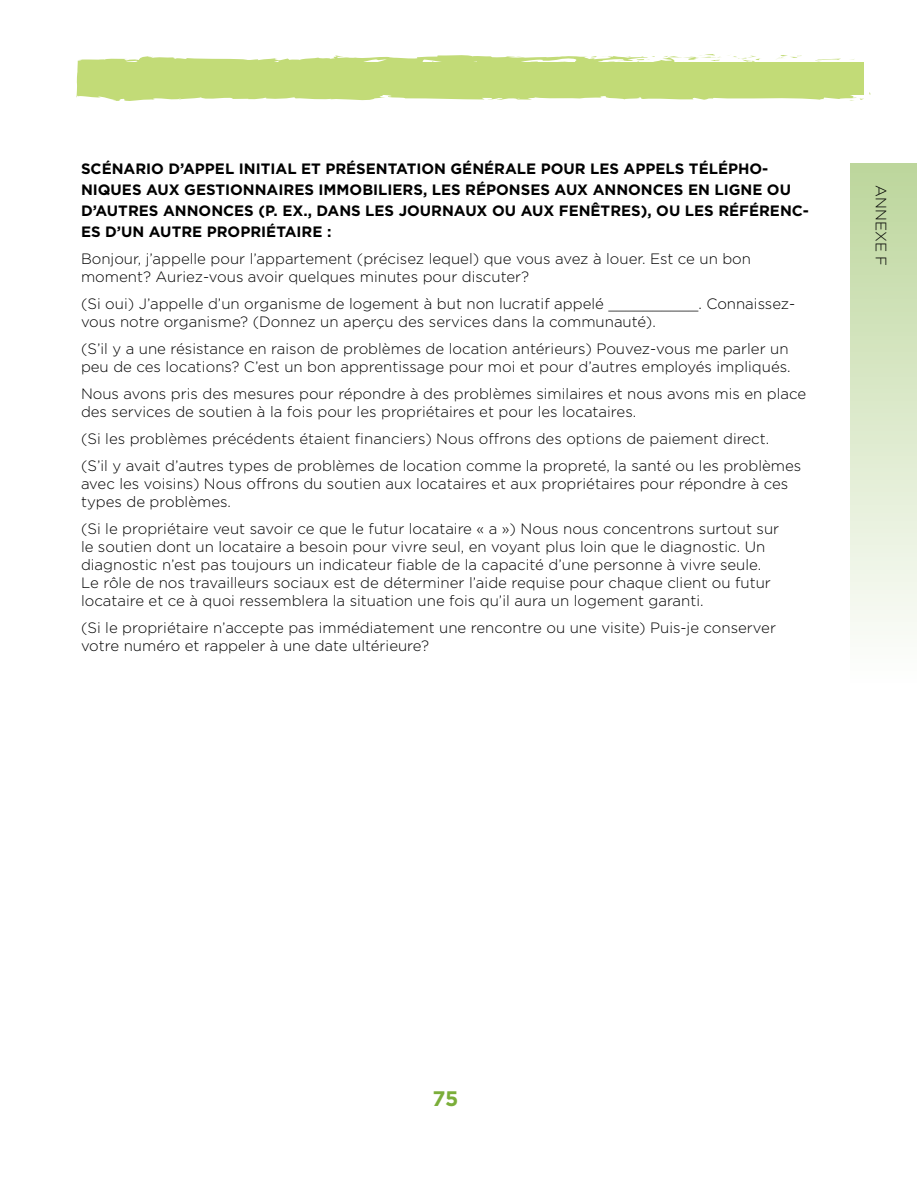
<style>
.page{position:relative;width:918px;height:1188px;background:#fff}
.page>*{position:absolute;margin:0;border:0;box-sizing:border-box;transform-origin:0 0}
.t1{font:700 21px "Gotham";color:#7bae3a}
.t2{font:300 15px/18px "Gotham";color:#000}
.t3{font:700 15px/21px "Gotham";color:#000}
</style>
<div class="page">
<div style="left:850px;top:163px;width:67px;height:527px;background:linear-gradient(to bottom,#bcd69c,#fff)"></div>
<svg style="left:76px;top:54px;width:794px;height:47px;background:#cce18e"></svg>
<h4 class="t3" style="left:81px;top:158px;width:729px">SCÉNARIO D’APPEL INITIAL ET PRÉSENTATION GÉNÉRALE POUR LES APPELS TÉLÉPHO-NIQUES AUX GESTIONNAIRES IMMOBILIERS, LES RÉPONSES AUX ANNONCES EN LIGNE OU D’AUTRES ANNONCES (P. EX., DANS LES JOURNAUX OU AUX FENÊTRES), OU LES RÉFÉRENC-ES D’UN AUTRE PROPRIÉTAIRE :</h4>
<p class="t2" style="left:81px;top:250px;width:672px">Bonjour, j’appelle pour l’appartement (précisez lequel) que vous avez à louer. Est ce un bon moment? Auriez-vous avoir quelques minutes pour discuter?</p>
<p class="t2" style="left:81px;top:295px;width:716px">(Si oui) J’appelle d’un organisme de logement à but non lucratif appelé __________. Connaissez&shy;vous notre organisme? (Donnez un aperçu des services dans la communauté).</p>
<p class="t2" style="left:81px;top:340px;width:711px">(S’il y a une résistance en raison de problèmes de location antérieurs) Pouvez-vous me parler un peu de ces locations? C’est un bon apprentissage pour moi et pour d’autres employés impliqués.</p>
<p class="t2" style="left:81px;top:385px;width:727px">Nous avons pris des mesures pour répondre à des problèmes similaires et nous avons mis en place des services de soutien à la fois pour les propriétaires et pour les locataires.</p>
<p class="t2" style="left:81px;top:430px;width:690px">(Si les problèmes précédents étaient financiers) Nous offrons des options de paiement direct.</p>
<p class="t2" style="left:81px;top:457px;width:722px">(S’il y avait d’autres types de problèmes de location comme la propreté, la santé ou les problèmes avec les voisins) Nous offrons du soutien aux locataires et aux propriétaires pour répondre à ces types de problèmes.</p>
<p class="t2" style="left:81px;top:520px;width:700px">(Si le propriétaire veut savoir ce que le futur locataire « a ») Nous nous concentrons surtout sur le soutien dont un locataire a besoin pour vivre seul, en voyant plus loin que le diagnostic. Un diagnostic n’est pas toujours un indicateur fiable de la capacité d’une personne à vivre seule.<br>Le rôle de nos travailleurs sociaux est de déterminer l’aide requise pour chaque client ou futur locataire et ce à quoi ressemblera la situation une fois qu’il aura un logement garanti.</p>
<p class="t2" style="left:81px;top:619px;width:697px">(Si le propriétaire n’accepte pas immédiatement une rencontre ou une visite) Puis-je conserver votre numéro et rappeler à une date ultérieure?</p>
<p class="t2" style="left:890px;top:185px;width:82px;rotate:90deg">ANNEXE F</p>
<h1 class="t1" style="left:433px;top:1086px;width:27px">75</h1>
</div>
